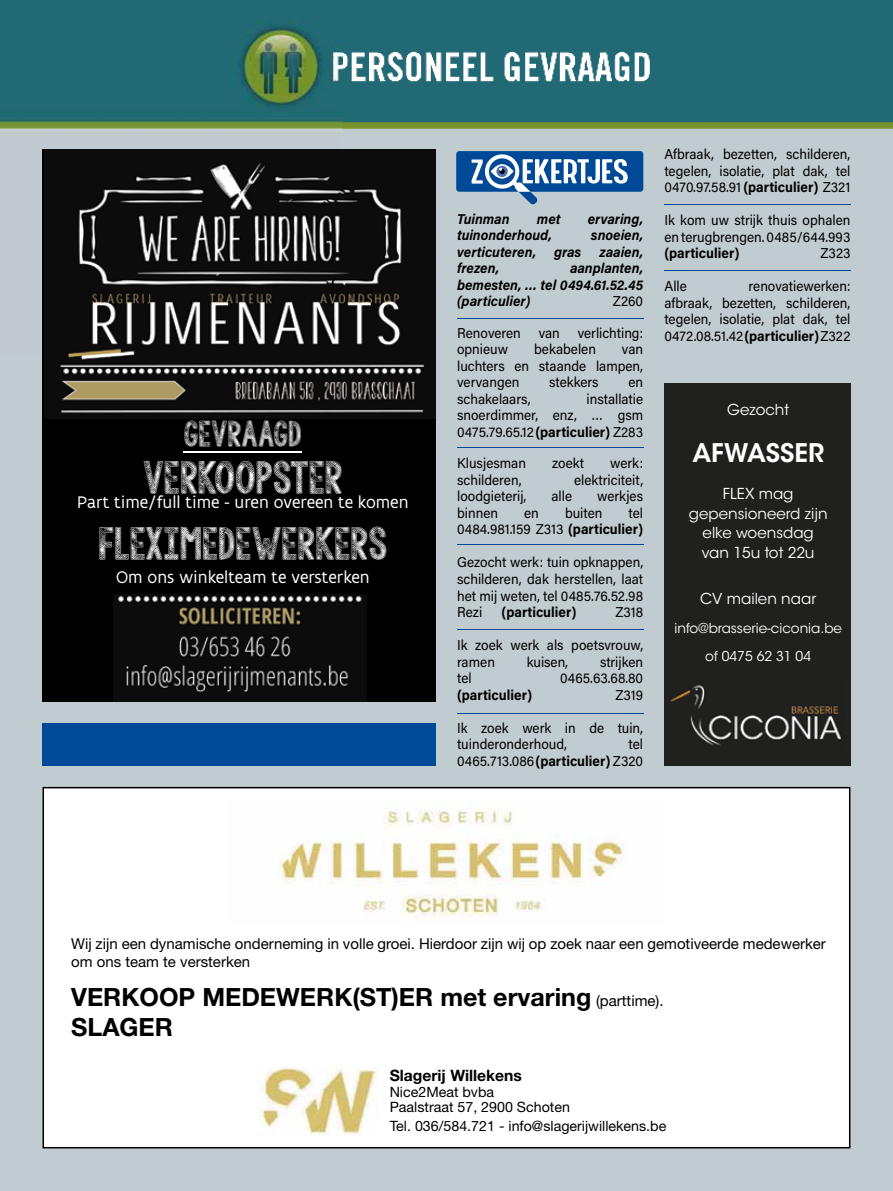
<style>
.page{position:relative;width:893px;height:1191px;background:#fff}
.page>*{position:absolute;margin:0;border:0;box-sizing:border-box;transform-origin:0 0}
.t1{font:49.5px "KG Tangled Up In You";color:#fff}
.t2{font:39px "KG Tangled Up In You";color:#fff}
.t3{font:600 25.5px "ITC Avant Garde Std";color:#fff}
.t4{font:700 25.05px/30.2px "Helvetica Neue LT Std";color:#000}
.t5{font:18px "Flanders Art Sans";color:#fff}
.t6{font:700 15.6px "Helvetica Neue LT Std";color:#000}
.t7{font:15px/18px "Helvetica Neue LT Std";color:#000}
.t8{font:15px/19.5px "ITC Avant Garde Std";color:#fff;text-align:center}
.t9{font:14.25px/16.5px "Acumin Pro";color:#000;text-align:justify;scale:.95 1}
.t10{font:italic 700 14.25px/16.5px "Acumin Pro";color:#000;text-align:justify;scale:.95 1}
.t11{font:14.25px/15.6px "Helvetica Neue LT Std";color:#000}
.t12{font:700 14.25px "Acumin Pro";color:#000;scale:.95 1}
.t13{font:13.5px/28.5px "ITC Avant Garde Std";color:#fff;text-align:center}
.s1{font-weight:700}
.s2{font-weight:400;font-size:15px}
</style>
<div class="page">
<img style="left:0;top:0;width:893px;height:1191px">
<hr style="left:457px;top:629px;width:186px;height:1px;background:#004996">
<div style="left:43px;top:723px;width:393px;height:42px;background:#004996"></div>
<hr style="left:457px;top:544px;width:186px;height:1px;background:#004996">
<hr style="left:457px;top:713px;width:186px;height:1px;background:#004996">
<hr style="left:664px;top:270px;width:186px;height:1px;background:#004996">
<div style="left:456px;top:151px;width:187px;height:41px;background:#004996;border-radius:3px"></div>
<svg style="left:472px;top:154px;width:156px;height:51px"></svg>
<hr style="left:457px;top:319px;width:186px;height:1px;background:#004996">
<hr style="left:664px;top:204px;width:186px;height:1px;background:#004996">
<hr style="left:457px;top:448px;width:186px;height:1px;background:#004996">
<div style="left:664px;top:383px;width:186px;height:382px;background:#20211f"></div>
<img style="left:670px;top:685px;width:172px;height:61px">
<svg style="left:43px;top:787px;width:807px;height:361px"></svg>
<img style="left:228px;top:799px;width:437px;height:125px">
<img style="left:258px;top:1066px;width:121px;height:70px">
<div style="left:43px;top:149px;width:393px;height:552px;background:#000"></div>
<img style="left:45px;top:149px;width:391px;height:269px">
<img style="left:114px;top:594px;width:253px;height:107px">
<hr style="left:184px;top:451px;width:118px;height:2px;background:#fff">
<h2 class="t2" style="left:184px;top:413px;width:120px">GEVRAAGD</h2>
<h1 class="t1" style="left:143px;top:451px;width:201px">VERKOOPSTER</h1>
<p class="t5" style="left:77px;top:491px;width:333px">Part time/full time - uren overeen te komen</p>
<h1 class="t1" style="left:99px;top:517px;width:290px">FLEXIMEDEWERKERS</h1>
<p class="t5" style="left:116px;top:566px;width:255px">Om ons winkelteam te versterken</p>
<p class="t10" style="left:457px;top:210px;width:57px">Tuinman</p>
<p class="t10" style="left:537px;top:210px;width:26px">met</p>
<p class="t10" style="left:588px;top:210px;width:60px">ervaring,</p>
<p class="t10" style="left:457px;top:226px;width:101px">tuinonderhoud,</p>
<p class="t10" style="left:591px;top:226px;width:56px">snoeien,</p>
<p class="t10" style="left:457px;top:243px;width:85px">verticuteren,</p>
<p class="t10" style="left:554px;top:243px;width:30px">gras</p>
<p class="t10" style="left:599px;top:243px;width:48px">zaaien,</p>
<p class="t10" style="left:457px;top:259px;width:46px">frezen,</p>
<p class="t10" style="left:457px;top:259px;width:197px;text-indent:113px">aanplanten, bemesten, … tel 0494.61.52.45 (particulier)</p>
<p class="t9" style="left:613px;top:292px;width:33px">Z260</p>
<p class="t9" style="left:457px;top:324px;width:197px">Renoveren van verlichting: opnieuw</p>
<p class="t9" style="left:534px;top:340px;width:67px">bekabelen</p>
<p class="t9" style="left:457px;top:340px;width:197px;text-indent:165px">van luchters en staande lampen, vervangen</p>
<p class="t9" style="left:549px;top:373px;width:54px">stekkers</p>
<p class="t9" style="left:628px;top:373px;width:17px">en</p>
<p class="t9" style="left:457px;top:390px;width:79px">schakelaars,</p>
<p class="t9" style="left:457px;top:390px;width:197px;text-indent:129px">installatie snoerdimmer, enz, … gsm 0475.79.65.12 <span class="s1">(particulier)</span> Z283</p>
<p class="t9" style="left:457px;top:454px;width:74px">Klusjesman</p>
<p class="t9" style="left:552px;top:454px;width:35px">zoekt</p>
<p class="t9" style="left:610px;top:454px;width:36px">werk:</p>
<p class="t9" style="left:457px;top:471px;width:69px">schilderen,</p>
<p class="t9" style="left:574px;top:471px;width:74px">elektriciteit,</p>
<p class="t9" style="left:457px;top:487px;width:74px">loodgieterij,</p>
<p class="t9" style="left:551px;top:487px;width:23px">alle</p>
<p class="t9" style="left:597px;top:487px;width:50px">werkjes</p>
<p class="t9" style="left:457px;top:504px;width:45px">binnen</p>
<p class="t9" style="left:524px;top:504px;width:17px">en</p>
<p class="t9" style="left:565px;top:504px;width:41px">buiten</p>
<p class="t9" style="left:457px;top:504px;width:197px;text-align:right">tel<br>0484.981.159 Z313 <span class="s1">(particulier)</span></p>
<p class="t9" style="left:457px;top:553px;width:197px">Gezocht werk: tuin opknappen, schilderen, dak herstellen, laat het mij weten, tel 0485.76.52.98<br>Rezi</p>
<p class="t12" style="left:502px;top:602px;width:80px">(particulier)</p>
<p class="t9" style="left:615px;top:603px;width:31px">Z318</p>
<p class="t9" style="left:457px;top:636px;width:197px">Ik zoek werk als poetsvrouw, ramen</p>
<p class="t9" style="left:527px;top:652px;width:45px">kuisen,</p>
<p class="t9" style="left:600px;top:652px;width:47px">strijken</p>
<p class="t9" style="left:457px;top:669px;width:17px">tel</p>
<p class="t9" style="left:560px;top:669px;width:89px">0465.63.68.80</p>
<p class="t12" style="left:457px;top:684px;width:80px">(particulier)</p>
<p class="t9" style="left:615px;top:685px;width:31px">Z319</p>
<p class="t9" style="left:457px;top:718px;width:197px">Ik zoek werk in de tuin, tuinderonderhoud,</p>
<p class="t9" style="left:457px;top:735px;width:197px;text-align:right">tel<br>0465.713.086 <span class="s1">(particulier)</span> Z320</p>
<p class="t9" style="left:664px;top:145px;width:197px">Afbraak, bezetten, schilderen, tegelen, isolatie, plat dak, tel 0470.97.58.91 <span class="s1">(particulier)</span> Z321</p>
<p class="t9" style="left:664px;top:211px;width:197px">Ik kom uw strijk thuis ophalen en terugbrengen. 0485/644.993</p>
<p class="t12" style="left:664px;top:243px;width:80px">(particulier)</p>
<p class="t9" style="left:820px;top:244px;width:33px">Z323</p>
<p class="t9" style="left:664px;top:277px;width:25px">Alle</p>
<p class="t9" style="left:664px;top:277px;width:197px;text-indent:84px">renovatiewerken: afbraak, bezetten, schilderen, tegelen, isolatie, plat dak, tel 0472.08.51.42 <span class="s1">(particulier)</span> Z322</p>
<p class="t8" style="left:727px;top:400px;width:63px">Gezocht</p>
<h3 class="t3" style="left:692px;top:436px;width:133px">AFWASSER</h3>
<p class="t8" style="left:689px;top:484px;width:140px">FLEX mag gepensioneerd zijn elke woensdag van 15u tot 22u</p>
<p class="t8" style="left:700px;top:589px;width:117px">CV mailen naar</p>
<p class="t13" style="left:674px;top:614px;width:169px">info@brasserie-ciconia.be of 0475 62 31 04</p>
<p class="t7" style="left:71px;top:934px;width:756px">Wij zijn een dynamische onderneming in volle groei. Hierdoor zijn wij op zoek naar een gemotiveerde medewerker om ons team te versterken</p>
<h3 class="t4" style="left:71px;top:981px;width:594px">VERKOOP MEDEWERK(ST)ER met ervaring <span class="s2">(parttime).<br></span>SLAGER</h3>
<p class="t6" style="left:390px;top:1065px;width:134px">Slagerij Willekens</p>
<p class="t11" style="left:390px;top:1083px;width:182px">Nice2Meat bvba<br>Paalstraat 57, 2900 Schoten</p>
<p class="t11" style="left:390px;top:1118px;width:278px">Tel. 036/584.721 - info@slagerijwillekens.be</p>
</div>
